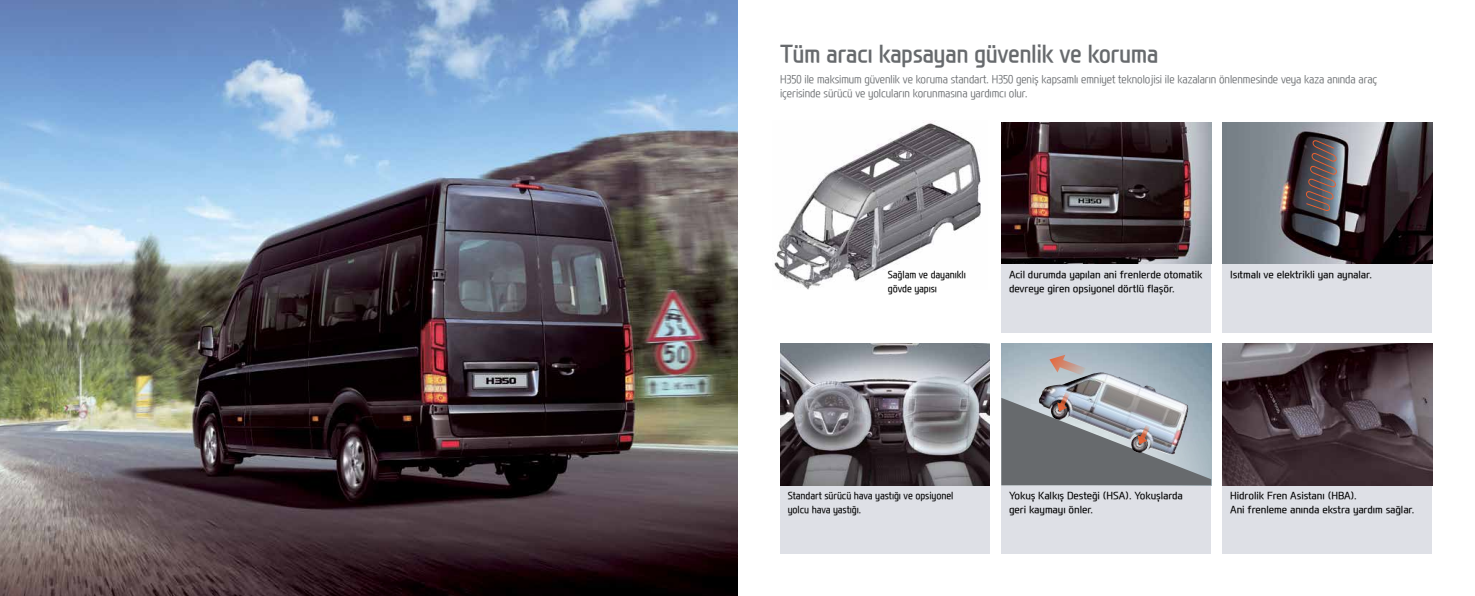
<style>
.page{position:relative;width:1475px;height:596px;background:#fff}
.page>*{position:absolute;margin:0;border:0;box-sizing:border-box;transform-origin:0 0}
.t1{font:700 24px "Modern H";letter-spacing:-.025em;color:#676a6d;scale:.9 1}
.t2{font:300 11px/14px "Modern H";letter-spacing:-.01em;color:#676a6d;scale:.9 1}
.t3{font:500 10px/14px "Modern H";letter-spacing:-.01em;color:#000}
.t4{font:500 10px/14px "Modern H";letter-spacing:-.01em;color:#000;scale:.9 1}
</style>
<div class="page">
<svg style="left:1001px;top:343px;width:209px;height:210px;background:#c9d0d7"></svg>
<img style="left:1038px;top:372px;width:150px;height:16px">
<img style="left:774px;top:121px;width:207px;height:168px">
<div style="left:780px;top:343px;width:209px;height:210px;background:#dee0e6"></div>
<div style="left:1001px;top:122px;width:209px;height:210px;background:#dee0e6"></div>
<div style="left:1222px;top:122px;width:209px;height:210px;background:#dee0e6"></div>
<div style="left:1222px;top:343px;width:209px;height:210px;background:#dee0e6"></div>
<img style="left:780px;top:343px;width:209px;height:142px">
<img style="left:1001px;top:122px;width:209px;height:142px">
<img style="left:1222px;top:122px;width:209px;height:142px">
<img style="left:1222px;top:343px;width:209px;height:142px">
<img style="left:0;top:0;width:737px;height:595px">
<svg style="left:1304px;top:139px;width:36px;height:74px;background:#675e61"></svg>
<svg style="left:1044px;top:351px;width:45px;height:30px"></svg>
<svg style="left:1001px;top:388px;width:209px;height:97px;background:#898d92"></svg>
<h1 class="t1" style="left:780px;top:37px;width:422px">Tüm aracı kapsayan güvenlik ve koruma</h1>
<p class="t2" style="left:780px;top:72px;width:665px">H350 ile maksimum güvenlik ve koruma standart. H350 geniş kapsamlı emniyet teknolojisi ile kazaların önlenmesinde veya kaza anında araç içerisinde sürücü ve yolcuların korunmasına yardımcı olur.</p>
<p class="t4" style="left:887px;top:267px;width:88px">Sağlam ve dayanıklı gövde yapısı</p>
<p class="t3" style="left:1008px;top:267px;width:195px">Acil durumda yapılan ani frenlerde otomatik devreye giren opsiyonel dörtlü flaşör.</p>
<p class="t3" style="left:1229px;top:267px;width:143px">Isıtmalı ve elektrikli yan aynalar.</p>
<p class="t4" style="left:787px;top:488px;width:185px">Standart sürücü hava yastığı ve opsiyonel yolcu hava yastığı.</p>
<p class="t3" style="left:1008px;top:488px;width:175px">Yokuş Kalkış Desteği (HSA). Yokuşlarda geri kaymayı önler.</p>
<p class="t3" style="left:1229px;top:488px;width:185px">Hidrolik Fren Asistanı (HBA).<br>Ani frenleme anında ekstra yardım sağlar.</p>
</div>
